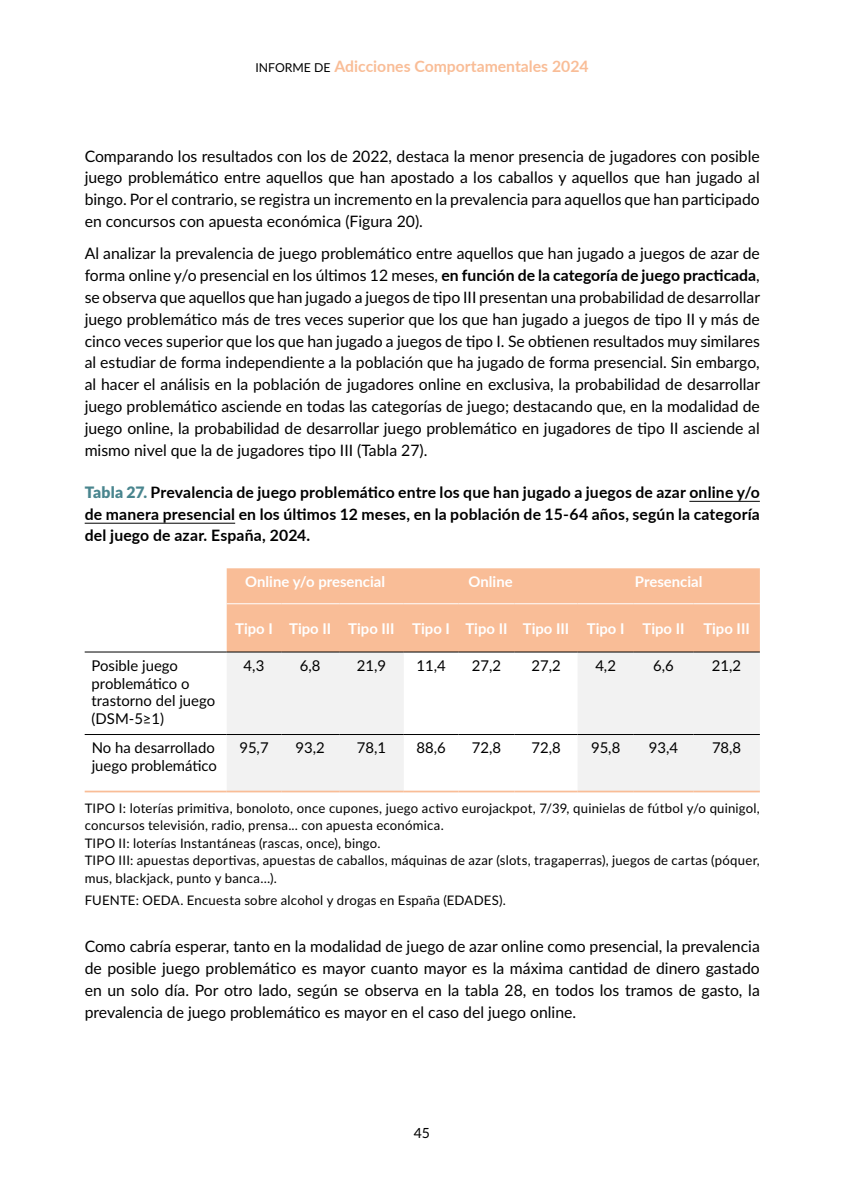
<style>
.page{position:relative;width:844px;height:1191px;background:#fff}
.page>*{position:absolute;margin:0;border:0;box-sizing:border-box;transform-origin:0 0}
.t1{font:15.75px/21.9px "Lato";color:#000;text-align:justify}
.t2{font:700 15.75px/21.9px "Lato";letter-spacing:.01em;color:#000;text-align:justify}
.t3{font:700 15.75px "Lato";color:#f9bd97}
.t4{font:14.88px/17.5px "Lato";color:#000}
.t5{font:700 14.88px "Lato";color:#fff}
.t6{font:14px "Lato";color:#000}
.t7{font:13.12px/17.5px "Lato";letter-spacing:.015em;color:#000}
.s1{font-weight:400;font-size:12.25px;color:#000}
.s2{font-weight:700}
.s3{font-weight:900;color:#49858e}
</style>
<div class="page">
<hr style="left:689px;top:501px;width:70px;height:1px;background:#000">
<hr style="left:85px;top:523px;width:150px;height:1px;background:#000">
<div style="left:227px;top:568px;width:532px;height:83px;background:#f9bd97"></div>
<svg style="left:227px;top:652px;width:532px;height:138px;fill:#f2f2f2"></svg>
<hr style="left:85px;top:734px;width:142px;height:1px;background:#000">
<hr style="left:403px;top:734px;width:55px;height:1px;background:#000">
<hr style="left:458px;top:734px;width:56px;height:1px;background:#000">
<hr style="left:514px;top:734px;width:63px;height:1px;background:#000">
<hr style="left:227px;top:603px;width:54px;height:1px;background:#fff">
<hr style="left:281px;top:603px;width:58px;height:1px;background:#fff">
<hr style="left:339px;top:603px;width:64px;height:1px;background:#fff">
<hr style="left:403px;top:603px;width:55px;height:1px;background:#fff">
<hr style="left:458px;top:603px;width:56px;height:1px;background:#fff">
<hr style="left:514px;top:603px;width:63px;height:1px;background:#fff">
<hr style="left:577px;top:603px;width:56px;height:1px;background:#fff">
<hr style="left:633px;top:603px;width:60px;height:1px;background:#fff">
<hr style="left:693px;top:603px;width:66px;height:1px;background:#fff">
<hr style="left:85px;top:651px;width:142px;height:1px;background:#000">
<hr style="left:403px;top:651px;width:55px;height:1px;background:#000">
<hr style="left:458px;top:651px;width:56px;height:1px;background:#000">
<hr style="left:514px;top:651px;width:63px;height:1px;background:#000">
<hr style="left:227px;top:651px;width:54px;height:1px;background:#000">
<hr style="left:281px;top:651px;width:58px;height:1px;background:#000">
<hr style="left:339px;top:651px;width:64px;height:1px;background:#000">
<hr style="left:227px;top:734px;width:54px;height:1px;background:#000">
<hr style="left:281px;top:734px;width:58px;height:1px;background:#000">
<hr style="left:339px;top:734px;width:64px;height:1px;background:#000">
<hr style="left:577px;top:651px;width:56px;height:1px;background:#000">
<hr style="left:633px;top:651px;width:60px;height:1px;background:#000">
<hr style="left:693px;top:651px;width:66px;height:1px;background:#000">
<hr style="left:577px;top:734px;width:56px;height:1px;background:#000">
<hr style="left:633px;top:734px;width:60px;height:1px;background:#000">
<hr style="left:693px;top:734px;width:66px;height:1px;background:#000">
<hr style="left:85px;top:790px;width:142px;height:2px;background:#f9bd97">
<hr style="left:227px;top:790px;width:54px;height:2px;background:#f9bd97">
<hr style="left:281px;top:790px;width:58px;height:2px;background:#f9bd97">
<hr style="left:339px;top:790px;width:64px;height:2px;background:#f9bd97">
<hr style="left:403px;top:790px;width:55px;height:2px;background:#f9bd97">
<hr style="left:458px;top:790px;width:56px;height:2px;background:#f9bd97">
<hr style="left:514px;top:790px;width:63px;height:2px;background:#f9bd97">
<hr style="left:577px;top:790px;width:56px;height:2px;background:#f9bd97">
<hr style="left:633px;top:790px;width:60px;height:2px;background:#f9bd97">
<hr style="left:693px;top:790px;width:66px;height:2px;background:#f9bd97">
<p class="t3" style="left:255px;top:55px;width:334px"><span class="s1">INFORME DE</span> Adicciones Comportamentales 2024</p>
<p class="t1" style="left:85px;top:144px;width:676px">Comparando los resultados con los de 2022, destaca la menor presencia de jugadores con posible juego problemático entre aquellos que han apostado a los caballos y aquellos que han jugado al bingo. Por el contrario, se registra un incremento en la prevalencia para aquellos que han participado en concursos con apuesta económica (Figura 20).</p>
<p class="t1" style="left:85px;top:242px;width:676px">Al analizar la prevalencia de juego problemático entre aquellos que han jugado a juegos de azar de forma online y/o presencial en los últimos 12 meses, <span class="s2">en función de la categoría de juego practicada</span>, se observa que aquellos que han jugado a juegos de tipo III presentan una probabilidad de desarrollar juego problemático más de tres veces superior que los que han jugado a juegos de tipo II y más de cinco veces superior que los que han jugado a juegos de tipo I. Se obtienen resultados muy similares al estudiar de forma independiente a la población que ha jugado de forma presencial. Sin embargo, al hacer el análisis en la población de jugadores online en exclusiva, la probabilidad de desarrollar juego problemático asciende en todas las categorías de juego; destacando que, en la modalidad de juego online, la probabilidad de desarrollar juego problemático en jugadores de tipo II asciende al mismo nivel que la de jugadores tipo III (Tabla 27).</p>
<p class="t2" style="left:85px;top:480px;width:676px"><span class="s3">Tabla 27.</span> Prevalencia de juego problemático entre los que han jugado a juegos de azar online y/o de manera presencial en los últimos 12 meses, en la población de 15-64 años, según la categoría del juego de azar. España, 2024.</p>
<p class="t5" style="left:245px;top:571px;width:141px">Online y/o presencial</p>
<p class="t5" style="left:468px;top:571px;width:46px">Online</p>
<p class="t5" style="left:634px;top:571px;width:69px">Presencial</p>
<p class="t5" style="left:235px;top:617px;width:451px">Tipo I Tipo II Tipo III Tipo I Tipo II Tipo III Tipo I Tipo II</p>
<p class="t5" style="left:703px;top:617px;width:48px">Tipo III</p>
<p class="t4" style="left:92px;top:656px;width:125px">Posible juego problemático o trastorno del juego (DSM-5≥1)</p>
<p class="t4" style="left:243px;top:656px;width:22px">4,3</p>
<p class="t4" style="left:300px;top:656px;width:22px">6,8</p>
<p class="t4" style="left:357px;top:656px;width:31px">21,9</p>
<p class="t4" style="left:416px;top:656px;width:31px">11,4</p>
<p class="t4" style="left:471px;top:656px;width:31px">27,2</p>
<p class="t4" style="left:531px;top:656px;width:31px">27,2</p>
<p class="t4" style="left:595px;top:656px;width:22px">4,2</p>
<p class="t4" style="left:653px;top:656px;width:22px">6,6</p>
<p class="t4" style="left:711px;top:656px;width:31px">21,2</p>
<p class="t4" style="left:92px;top:738px;width:127px">No ha desarrollado juego problemático</p>
<p class="t4" style="left:239px;top:738px;width:31px">95,7</p>
<p class="t4" style="left:295px;top:738px;width:31px">93,2</p>
<p class="t4" style="left:357px;top:738px;width:31px">78,1</p>
<p class="t4" style="left:416px;top:738px;width:31px">88,6</p>
<p class="t4" style="left:472px;top:738px;width:31px">72,8</p>
<p class="t4" style="left:531px;top:738px;width:31px">72,8</p>
<p class="t4" style="left:591px;top:738px;width:31px">95,8</p>
<p class="t4" style="left:648px;top:738px;width:31px">93,4</p>
<p class="t4" style="left:711px;top:738px;width:31px">78,8</p>
<p class="t7" style="left:85px;top:798px;width:676px">TIPO I: loterías primitiva, bonoloto, once cupones, juego activo eurojackpot, 7/39, quinielas de fútbol y/o quinigol, concursos televisión, radio, prensa... con apuesta económica.<br>TIPO II: loterías Instantáneas (rascas, once), bingo.<br>TIPO III: apuestas deportivas, apuestas de caballos, máquinas de azar (slots, tragaperras), juegos de cartas (póquer, mus, blackjack, punto y banca…).</p>
<p class="t7" style="left:85px;top:891px;width:422px">FUENTE: OEDA. Encuesta sobre alcohol y drogas en España (EDADES).</p>
<p class="t1" style="left:85px;top:935px;width:676px">Como cabría esperar, tanto en la modalidad de juego de azar online como presencial, la prevalencia de posible juego problemático es mayor cuanto mayor es la máxima cantidad de dinero gastado en un solo día. Por otro lado, según se observa en la tabla 28, en todos los tramos de gasto, la prevalencia de juego problemático es mayor en el caso del juego online.</p>
<p class="t6" style="left:414px;top:1122px;width:18px">45</p>
</div>
